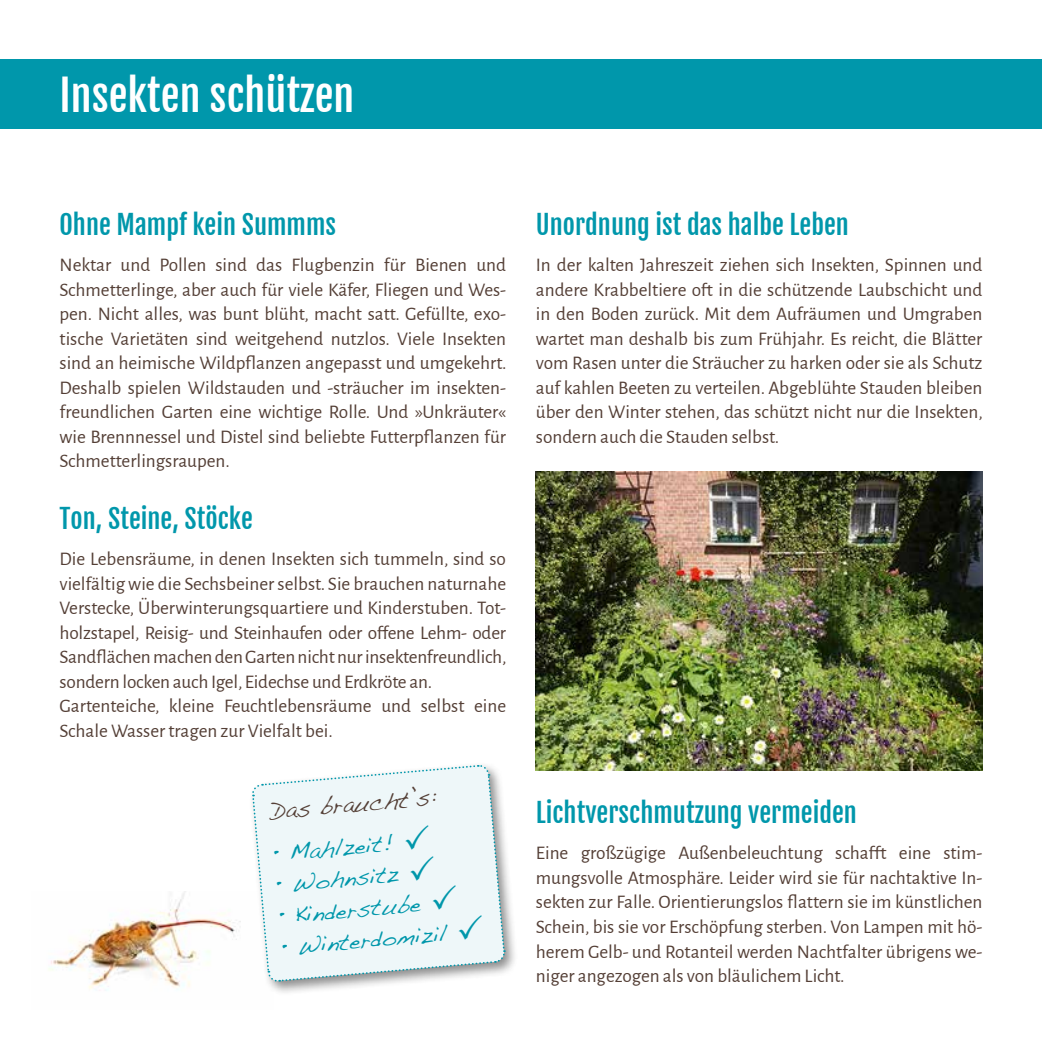
<style>
.page{position:relative;width:1042px;height:1042px;background:#fff}
.page>*{position:absolute;margin:0;border:0;box-sizing:border-box;transform-origin:0 0}
.t1{font:42px "Fjalla One";color:#fff}
.t2{font:26.25px "Fjalla One";color:#0097ab}
.t3{font:22.75px "Handwriting Dakota";color:#0097ab}
.t4{font:22.75px "Handwriting Dakota";color:#543f36}
.t5{font:19.25px/24.5px "Alegreya Sans";color:#543f36;text-align:justify}
</style>
<div class="page">
<img style="left:536px;top:472px;width:446px;height:298px">
<img style="left:49px;top:891px;width:192px;height:100px">
<div style="left:249px;top:761px;width:270px;height:234px;background:#000;opacity:.45"></div>
<div style="left:0;top:60px;width:1042px;height:69px;background:#0097ab"></div>
<svg style="left:251px;top:764px;width:255px;height:218px;background:#eaf3f4"></svg>
<h1 class="t1" style="left:60px;top:69px;width:296px">Insekten schützen</h1>
<h2 class="t2" style="left:60px;top:208px;width:278px">Ohne Mampf kein Summms</h2>
<p class="t5" style="left:60px;top:252px;width:448px">Nektar und Pollen sind das Flugbenzin für Bienen und Schmetterlinge, aber auch für viele Käfer, Fliegen und Wes&shy;pen. Nicht alles, was bunt blüht, macht satt. Gefüllte, exo&shy;tische Varietäten sind weitgehend nutzlos. Viele Insekten sind an heimische Wildpflanzen angepasst und umgekehrt.<br>Deshalb spielen Wildstauden und -sträucher im insekten&shy;freundlichen Garten eine wichtige Rolle. Und »Unkräuter« wie Brennnessel und Distel sind beliebte Futterpflanzen für Schmetterlingsraupen.</p>
<h2 class="t2" style="left:60px;top:502px;width:195px">Ton, Steine, Stöcke</h2>
<p class="t5" style="left:60px;top:546px;width:448px;text-align:left">Die Lebensräume, in denen Insekten sich tummeln, sind so vielfältig wie die Sechsbeiner selbst. Sie brauchen naturnahe Verstecke, Überwinterungsquartiere und Kinderstuben. Tot&shy;holzstapel, Reisig- und Steinhaufen oder offene Lehm- oder Sandflächen machen den Garten nicht nur insektenfreundlich, sondern locken auch Igel, Eidechse und Erdkröte an.<br>Gartenteiche, kleine Feuchtlebensräume und selbst eine Schale Wasser tragen zur Vielfalt bei.</p>
<p class="t4" style="left:269px;top:798px;width:168px;rotate:-5deg">Das braucht’s:</p>
<p class="t3" style="left:273px;top:839px;width:121px;rotate:-5deg">• Mahlzeit!</p>
<p class="t3" style="left:275px;top:871px;width:124px;rotate:-5deg">• Wohnsitz</p>
<p class="t3" style="left:278px;top:902px;width:143px;rotate:-5deg">• Kinderstube</p>
<p class="t3" style="left:281px;top:934px;width:167px;rotate:-5deg">• Winterdomizil</p>
<h2 class="t2" style="left:536px;top:208px;width:314px">Unordnung ist das halbe Leben</h2>
<p class="t5" style="left:536px;top:252px;width:448px">In der kalten Jahreszeit ziehen sich Insekten, Spinnen und andere Krabbeltiere oft in die schützende Laubschicht und in den Boden zurück. Mit dem Aufräumen und Umgraben wartet man deshalb bis zum Frühjahr. Es reicht, die Blätter vom Rasen unter die Sträucher zu harken oder sie als Schutz auf kahlen Beeten zu verteilen. Abgeblühte Stauden bleiben über den Winter stehen, das schützt nicht nur die Insekten, sondern auch die Stauden selbst.</p>
<h2 class="t2" style="left:536px;top:796px;width:322px">Lichtverschmutzung vermeiden</h2>
<p class="t5" style="left:536px;top:840px;width:448px">Eine großzügige Außenbeleuchtung schafft eine stim&shy;mungsvolle Atmosphäre. Leider wird sie für nachtaktive In&shy;sekten zur Falle. Orientierungslos flattern sie im künstlichen Schein, bis sie vor Erschöpfung sterben. Von Lampen mit hö&shy;herem Gelb- und Rotanteil werden Nachtfalter übrigens we&shy;niger angezogen als von bläulichem Licht.</p>
</div>
